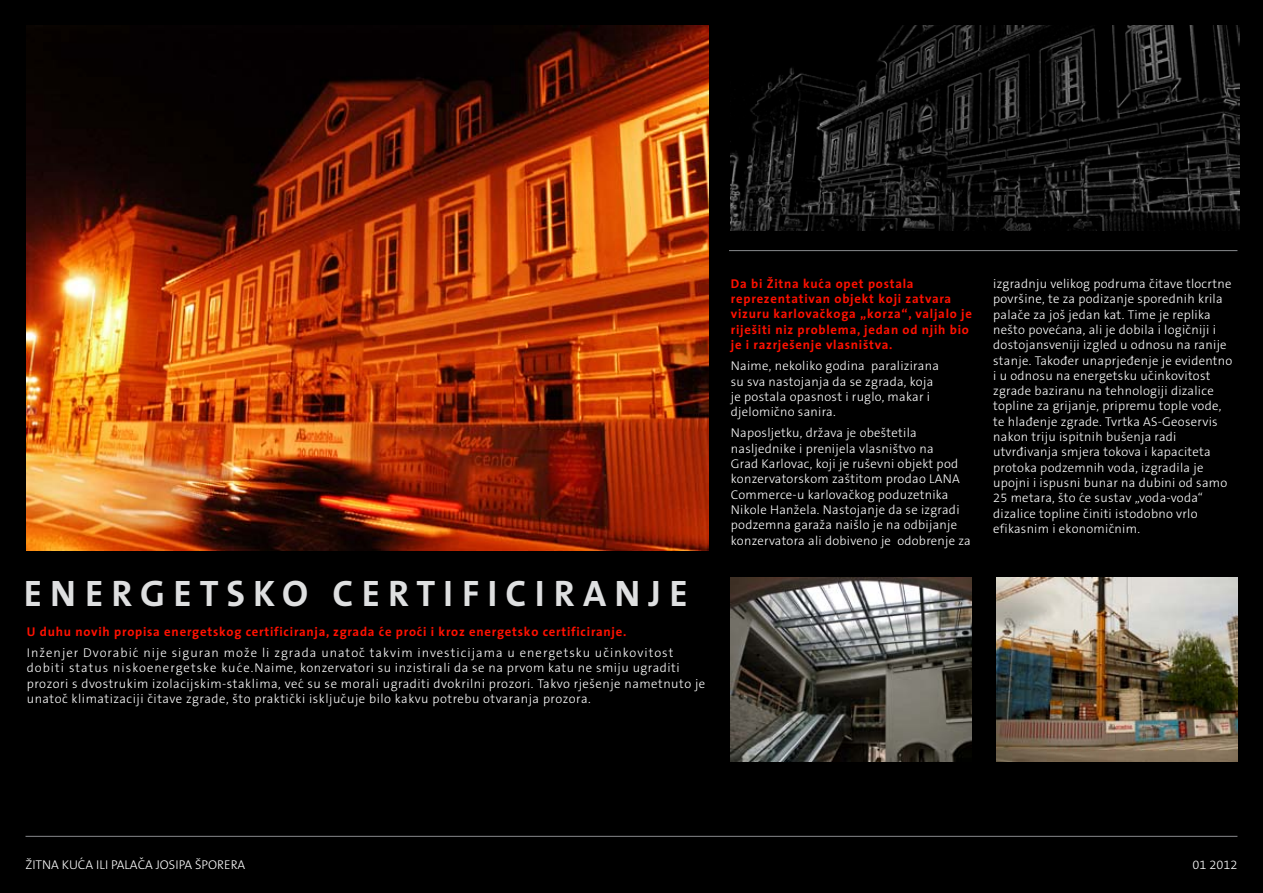
<style>
.page{position:relative;width:1263px;height:893px;background:#fff}
.page>*{position:absolute;margin:0;border:0;box-sizing:border-box;transform-origin:0 0}
.t1{font:700 37.05px "The Sans B7";letter-spacing:.22em;color:#dedfe0}
.t2{font:300 12.75px/15.3px "The Sans B3";letter-spacing:.02em;color:#fff}
.t3{font:300 12.75px/15.3px "The Sans B3";letter-spacing:.04em;color:#fff}
.t4{font:700 12.75px/15.3px "The Sans";letter-spacing:.06em;color:#f10}
.t5{font:300 12.75px "The Sans B3";color:#fff}
</style>
<div class="page">
<div style="left:1px;top:0;width:1262px;height:892px;background:#000"></div>
<hr style="left:26px;top:836px;width:1211px;height:1px;background:#888a8d">
<hr style="left:729px;top:250px;width:508px;height:1px;background:#888a8d">
<img style="left:730px;top:578px;width:241px;height:183px">
<img style="left:996px;top:578px;width:241px;height:183px">
<img style="left:27px;top:26px;width:682px;height:525px">
<img style="left:731px;top:26px;width:508px;height:204px">
<h1 class="t1" style="left:24px;top:572px;width:666px">ENERG ETSKO CERTIFICIRANJE</h1>
<p class="t4" style="left:27px;top:623px;width:601px">U duhu novih propisa energetskog certificiranja, zgrada će proći i kroz energetsko certificiranje.</p>
<p class="t3" style="left:27px;top:645px;width:680px">Inženjer Dvorabić nije siguran može li zgrada unatoč takvim investicijama u energetsku učinkovitost dobiti status niskoenergetske kuće.Naime, konzervatori su inzistirali da se na prvom katu ne smiju ugraditi prozori s dvostrukim izolacijskim-staklima, već su se morali ugraditi dvokrilni prozori. Takvo rješenje nametnuto je unatoč klimatizaciji čitave zgrade, što praktički isključuje bilo kakvu potrebu otvaranja prozora.</p>
<p class="t4" style="left:731px;top:275px;width:243px">Da bi Žitna kuća opet postala reprezentativan objekt koji zatvara vizuru karlovačkoga „korza“, valjalo je riješiti niz problema, jedan od njih bio je i razrješenje vlasništva.</p>
<p class="t2" style="left:731px;top:359px;width:210px">Naime, nekoliko godina paralizirana su sva nastojanja da se zgrada, koja je postala opasnost i ruglo, makar i djelomično sanira.</p>
<p class="t2" style="left:731px;top:426px;width:242px">Naposljetku, država je obeštetila nasljednike i prenijela vlasništvo na<br>Grad Karlovac, koji je ruševni objekt pod konzervatorskom zaštitom prodao LANA Commerce-u karlovačkog poduzetnika Nikole Hanžela. Nastojanje da se izgradi podzemna garaža naišlo je na odbijanje konzervatora ali dobiveno je odobrenje za</p>
<p class="t2" style="left:993px;top:276px;width:241px">izgradnju velikog podruma čitave tlocrtne površine, te za podizanje sporednih krila palače za još jedan kat. Time je replika nešto povećana, ali je dobila i logičniji i dostojansveniji izgled u odnosu na ranije stanje. Također unaprjeđenje je evidentno i u odnosu na energetsku učinkovitost zgrade baziranu na tehnologiji dizalice topline za grijanje, pripremu tople vode, te hlađenje zgrade. Tvrtka AS-Geoservis nakon triju ispitnih bušenja radi utvrđivanja smjera tokova i kapaciteta protoka podzemnih voda, izgradila je upojni i ispusni bunar na dubini od samo 25 metara, što će sustav „voda-voda“ dizalice topline činiti istodobno vrlo efikasnim i ekonomičnim.</p>
<p class="t5" style="left:25px;top:857px;width:221px">ŽITNA KUĆA ILI PALAČA JOSIPA ŠPORERA</p>
<p class="t2" style="left:1192px;top:857px;width:46px">01 2012</p>
</div>
